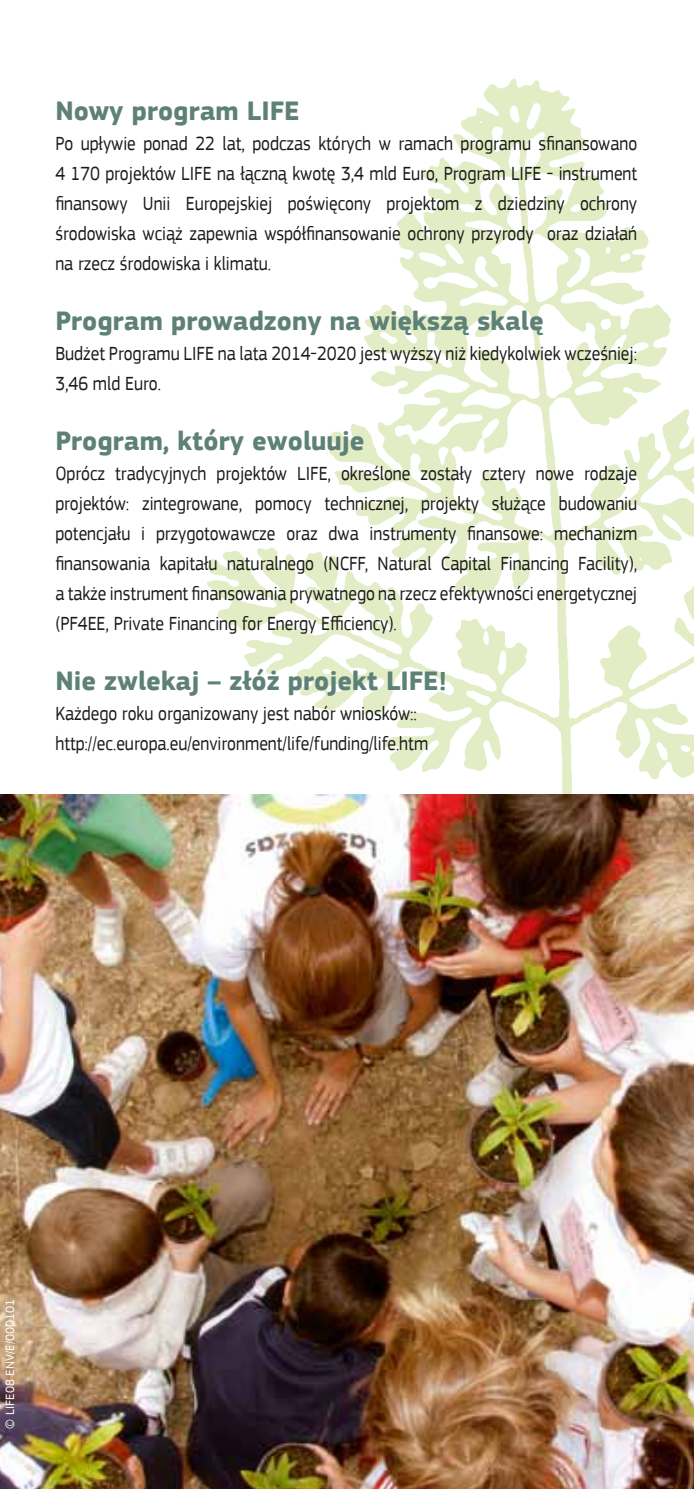
<style>
.page{position:relative;width:694px;height:1489px;background:#fff}
.page>*{position:absolute;margin:0;border:0;box-sizing:border-box;transform-origin:0 0}
.t1{font:700 27.5px "PF Square Sans Pro";color:#5e8177}
.t2{font:20px/30px "PF Square Sans Pro";color:#1a1a18;text-align:justify;scale:.88 1}
.t3{font:12.5px "PF Square Sans Pro";letter-spacing:.01em;color:#fff}
</style>
<div class="page">
<img style="left:207px;top:78px;width:486px;height:716px">
<img style="left:0;top:794px;width:693px;height:694px">
<h1 class="t1" style="left:55px;top:94px;width:245px">Nowy program LIFE</h1>
<p class="t2" style="left:55px;top:129px;width:662px">Po upływie ponad 22 lat, podczas których w ramach programu sfinansowano 4 170 projektów LIFE na łączną kwotę 3,4 mld Euro, Program LIFE - instrument finansowy Unii Europejskiej poświęcony projektom z dziedziny ochrony środowiska wciąż zapewnia współfinansowanie ochrony przyrody oraz działań na rzecz środowiska i klimatu.</p>
<h1 class="t1" style="left:55px;top:304px;width:489px">Program prowadzony na większą skalę</h1>
<p class="t2" style="left:55px;top:339px;width:662px">Budżet Programu LIFE na lata 2014-2020 jest wyższy niż kiedykolwiek wcześniej:<br>3,46 mld Euro.</p>
<h1 class="t1" style="left:55px;top:424px;width:310px">Program, który ewoluuje</h1>
<p class="t2" style="left:55px;top:459px;width:662px">Oprócz tradycyjnych projektów LIFE, określone zostały cztery nowe rodzaje projektów: zintegrowane, pomocy technicznej, projekty służące budowaniu potencjału i przygotowawcze oraz dwa instrumenty finansowe: mechanizm finansowania kapitału naturalnego (NCFF, Natural Capital Financing Facility), a także instrument finansowania prywatnego na rzecz efektywności energetycznej (PF4EE, Private Financing for Energy Efficiency).</p>
<h1 class="t1" style="left:55px;top:664px;width:392px">Nie zwlekaj – złóż projekt LIFE!</h1>
<p class="t2" style="left:55px;top:699px;width:425px">Każdego roku organizowany jest nabór wniosków:: http://ec.europa.eu/environment/life/funding/life.htm</p>
<p class="t3" style="left:3px;top:1428px;width:132px;rotate:-90deg">© LIFE08 ENV/E/000101</p>
</div>
